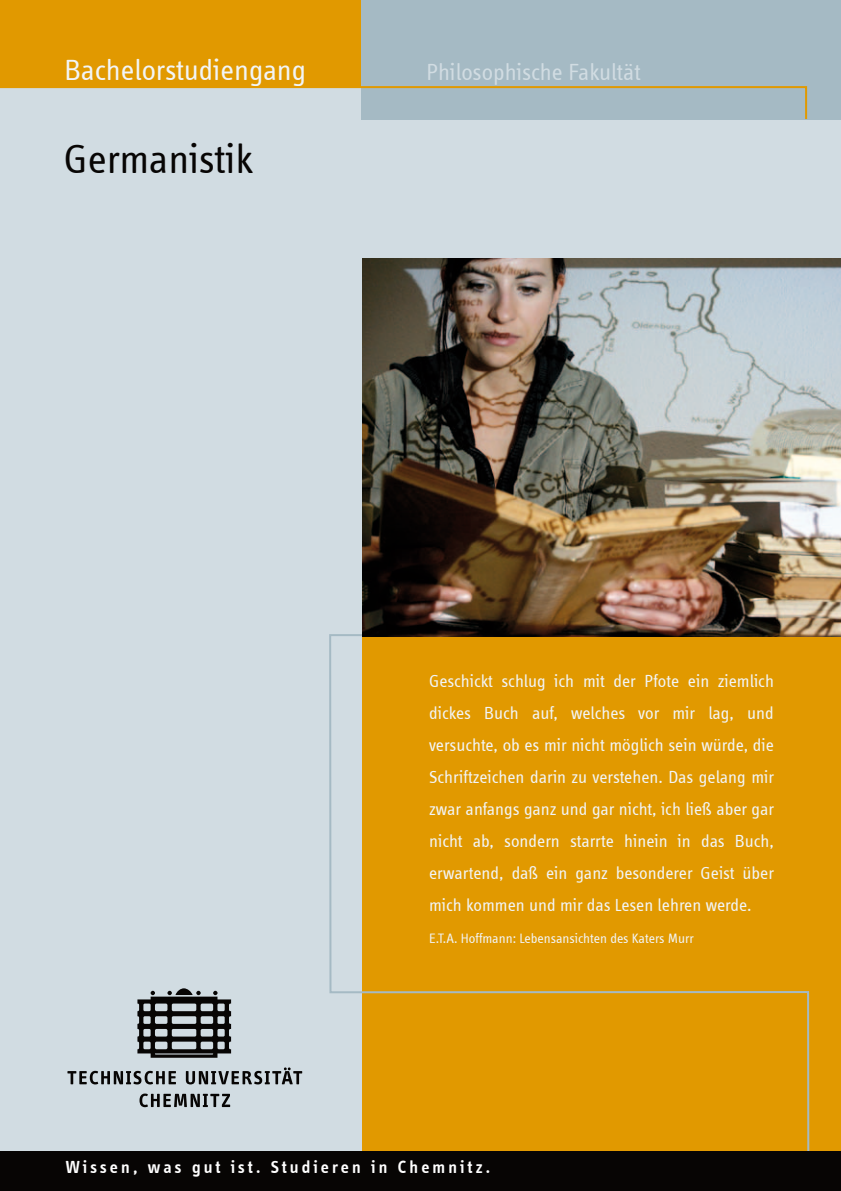
<style>
.page{position:relative;width:841px;height:1191px;background:#fff}
.page>*{position:absolute;margin:0;border:0;box-sizing:border-box;transform-origin:0 0}
.t1{font:42px "Info Disp";letter-spacing:-.005em;color:#070504}
.t2{font:30px "Info Disp";color:#f2f5f7}
.t3{font:24px "Info Disp";color:#d1dce2}
.t4{font:18px/32px "Info Disp";color:#f2f5f7;text-align:justify}
.t5{font:600 18px "Info Disp";letter-spacing:.165em;color:#fff}
.t6{font:14px "Info Disp";color:#f2f5f7}
</style>
<div class="page">
<div style="left:0;top:0;width:840px;height:1191px;background:#d1dce2"></div>
<div style="left:0;top:0;width:388px;height:87px;background:#e19900"></div>
<div style="left:363px;top:260px;width:477px;height:895px;background:#e19900"></div>
<div style="left:362px;top:0;width:478px;height:119px;background:#a5bac4"></div>
<svg style="left:329px;top:633px;width:480px;height:518px"></svg>
<div style="left:0;top:1151px;width:840px;height:40px;background:#070504"></div>
<svg style="left:0;top:5px;width:807px;height:115px"></svg>
<img style="left:363px;top:258px;width:477px;height:378px">
<svg style="left:137px;top:988px;width:94px;height:69px"></svg>
<svg style="left:139px;top:1093px;width:91px;height:14px"></svg>
<svg style="left:67px;top:1067px;width:235px;height:17px"></svg>
<h2 class="t2" style="left:65px;top:54px;width:243px">Bachelorstudiengang</h2>
<h1 class="t1" style="left:64px;top:137px;width:191px">Germanistik</h1>
<h3 class="t3" style="left:426px;top:59px;width:215px">Philosophische Fakultät</h3>
<p class="t4" style="left:429px;top:665px;width:346px">Geschickt schlug ich mit der Pfote ein ziemlich dickes Buch auf, welches vor mir lag, und versuchte, ob es mir nicht möglich sein würde, die Schriftzeichen darin zu verstehen. Das gelang mir zwar anfangs ganz und gar nicht, ich ließ aber gar nicht ab, sondern starrte hinein in das Buch, erwartend, daß ein ganz besonderer Geist über mich kommen und mir das Lesen lehren werde.</p>
<p class="t6" style="left:429px;top:931px;width:266px">E.T.A. Hoffmann: Lebensansichten des Katers Murr</p>
<p class="t5" style="left:66px;top:1156px;width:425px">Wissen, was gut ist. Studieren in Chemnitz.</p>
</div>
